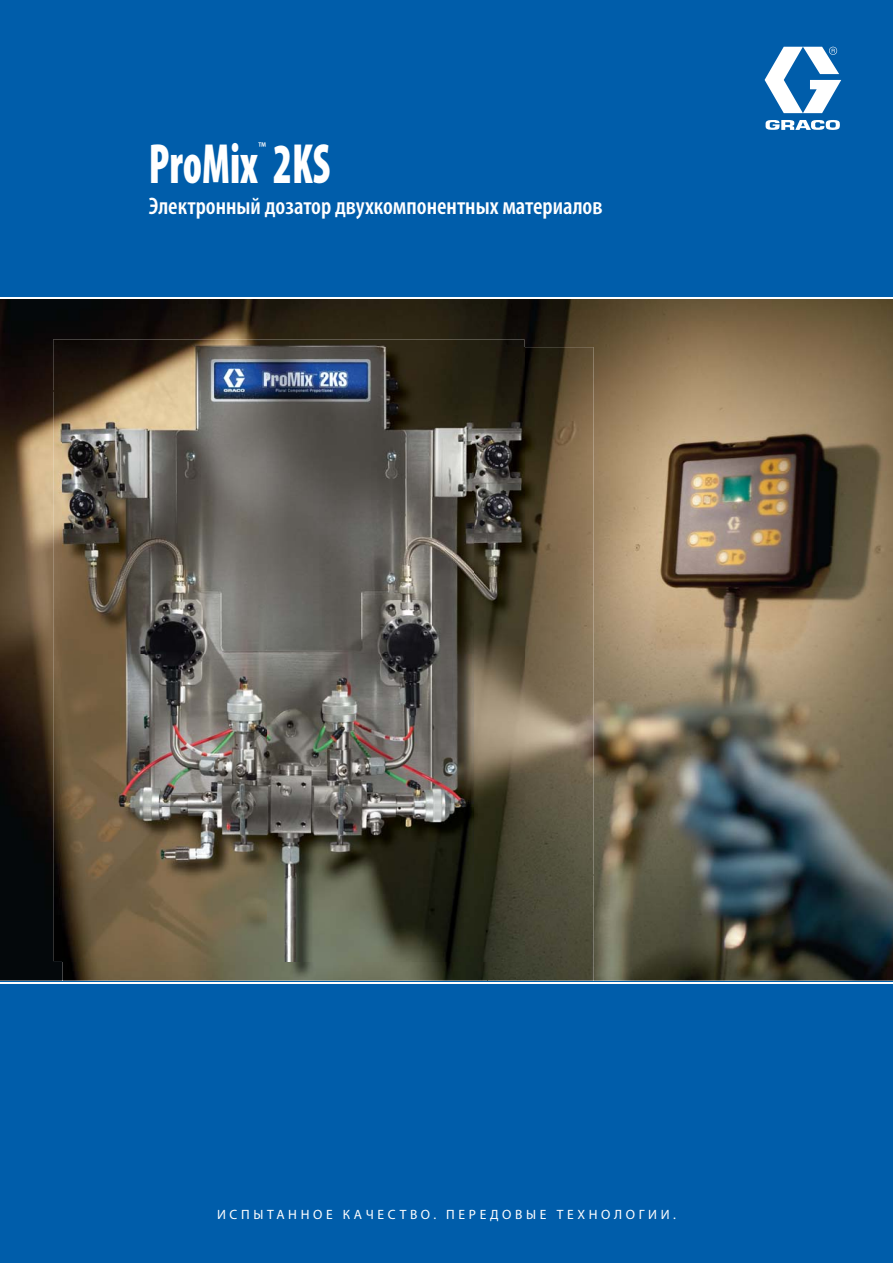
<style>
.page{position:relative;width:893px;height:1263px;background:#fff}
.page>*{position:absolute;margin:0;border:0;box-sizing:border-box;transform-origin:0 0}
.t1{font:900 condensed 57px "Myriad Pro";color:#fff;scale:.75 1}
.t2{font:600 condensed 24px "Myriad Pro";color:#fff}
.t3{font:condensed 15.75px "Myriad Pro";color:#fff}
.t4{font:13.5px "Myriad Pro";letter-spacing:.27em;color:#fff}
</style>
<div class="page">
<div style="left:0;top:982px;width:893px;height:281px;background:#005daa"></div>
<div style="left:0;top:0;width:893px;height:298px;background:#005daa"></div>
<img style="left:0;top:299px;width:893px;height:682px">
<svg style="left:765px;top:47px;width:76px;height:83px"></svg>
<img style="left:63px;top:981px;width:531px;height:3px">
<img style="left:524px;top:347px;width:70px;height:528px">
<img style="left:488px;top:875px;width:106px;height:106px">
<img style="left:63px;top:961px;width:425px;height:20px">
<img style="left:53px;top:339px;width:471px;height:52px">
<img style="left:53px;top:391px;width:10px;height:570px">
<img style="left:63px;top:347px;width:461px;height:614px">
<hr style="left:0;top:982px;width:893px;height:1px;background:#fff">
<p class="t3" style="left:258px;top:142px;width:10px">™</p>
<h1 class="t1" style="left:149px;top:142px;width:243px">ProMix 2KS</h1>
<p class="t2" style="left:149px;top:197px;width:455px">Электронный дозатор двухкомпонентных материалов</p>
<p class="t4" style="left:217px;top:1210px;width:460px">ИСПЫТАННОЕ КАЧЕСТВО. ПЕРЕДОВЫЕ ТЕХНОЛОГИИ.</p>
</div>
